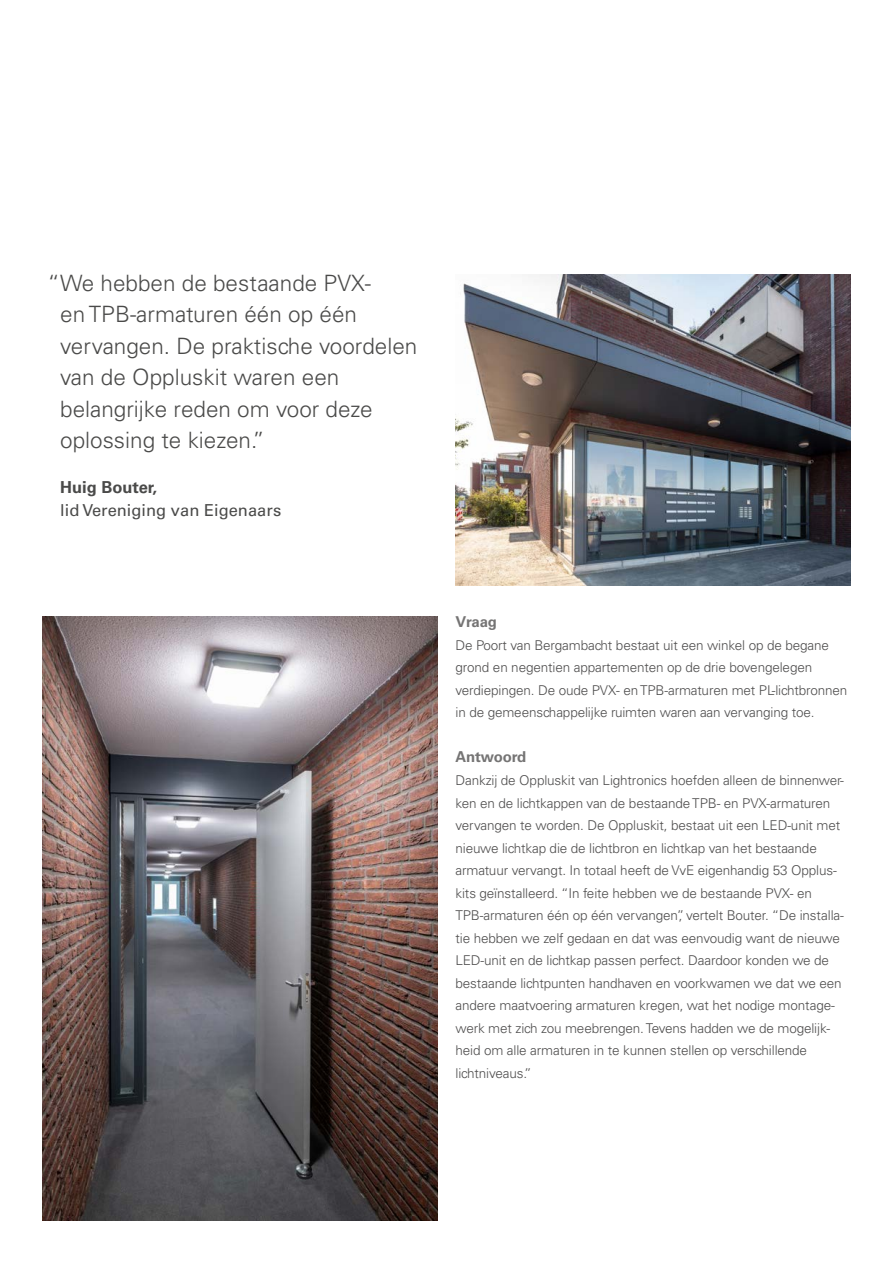
<style>
.page{position:relative;width:893px;height:1263px;background:#fff}
.page>*{position:absolute;margin:0;border:0;box-sizing:border-box;transform-origin:0 0}
.Body{font:300 22.5px/31.5px "Univers LT Std";color:#4a4a49}
.Body-2{font:16.5px/22.5px "Univers LT Std";color:#4a4a49}
.Body_Opsomming_tab{font:700 15px "Univers LT Std";letter-spacing:-.01em;color:#757474}
.Body_Opsomming_tab-2{font:300 13.5px/22.5px "Univers LT Std";letter-spacing:-.01em;color:#4f4e4e}
.s1{font-weight:700}
</style>
<div class="page">
<img style="left:43px;top:617px;width:394px;height:603px">
<img style="left:455px;top:274px;width:395px;height:311px">
<p class="Body" style="left:60px;top:267px;width:359px;text-indent:-13px">“We hebben de bestaande PVX-<br>en TPB-armaturen één op één vervangen. De praktische voordelen van de Oppluskit waren een belangrijke reden om voor deze oplossing te kiezen.’’</p>
<p class="Body-2" style="left:60px;top:476px;width:223px"><span class="s1">Huig Bouter,<br></span>lid Vereniging van Eigenaars</p>
<p class="Body_Opsomming_tab" style="left:455px;top:613px;width:43px">Vraag</p>
<p class="Body_Opsomming_tab-2" style="left:455px;top:634px;width:393px">De Poort van Bergambacht bestaat uit een winkel op de begane grond en negentien appartementen op de drie bovengelegen verdiepingen. De oude PVX- en TPB-armaturen met PL-lichtbronnen in de gemeenschappelijke ruimten waren aan vervanging toe.</p>
<p class="Body_Opsomming_tab" style="left:455px;top:748px;width:72px">Antwoord</p>
<p class="Body_Opsomming_tab-2" style="left:455px;top:769px;width:390px">Dankzij de Oppluskit van Lightronics hoefden alleen de binnenwer&shy;ken en de lichtkappen van de bestaande TPB- en PVX-armaturen vervangen te worden. De Oppluskit, bestaat uit een LED-unit met nieuwe lichtkap die de lichtbron en lichtkap van het bestaande armatuur vervangt. In totaal heeft de VvE eigenhandig 53 Opplus&shy;kits geïnstalleerd. “In feite hebben we de bestaande PVX- en TPB-armaturen één op één vervangen”, vertelt Bouter. “De installa&shy;tie hebben we zelf gedaan en dat was eenvoudig want de nieuwe LED-unit en de lichtkap passen perfect. Daardoor konden we de bestaande lichtpunten handhaven en voorkwamen we dat we een andere maatvoering armaturen kregen, wat het nodige montage&shy;werk met zich zou meebrengen. Tevens hadden we de mogelijk&shy;heid om alle armaturen in te kunnen stellen op verschillende lichtniveaus.”</p>
</div>
